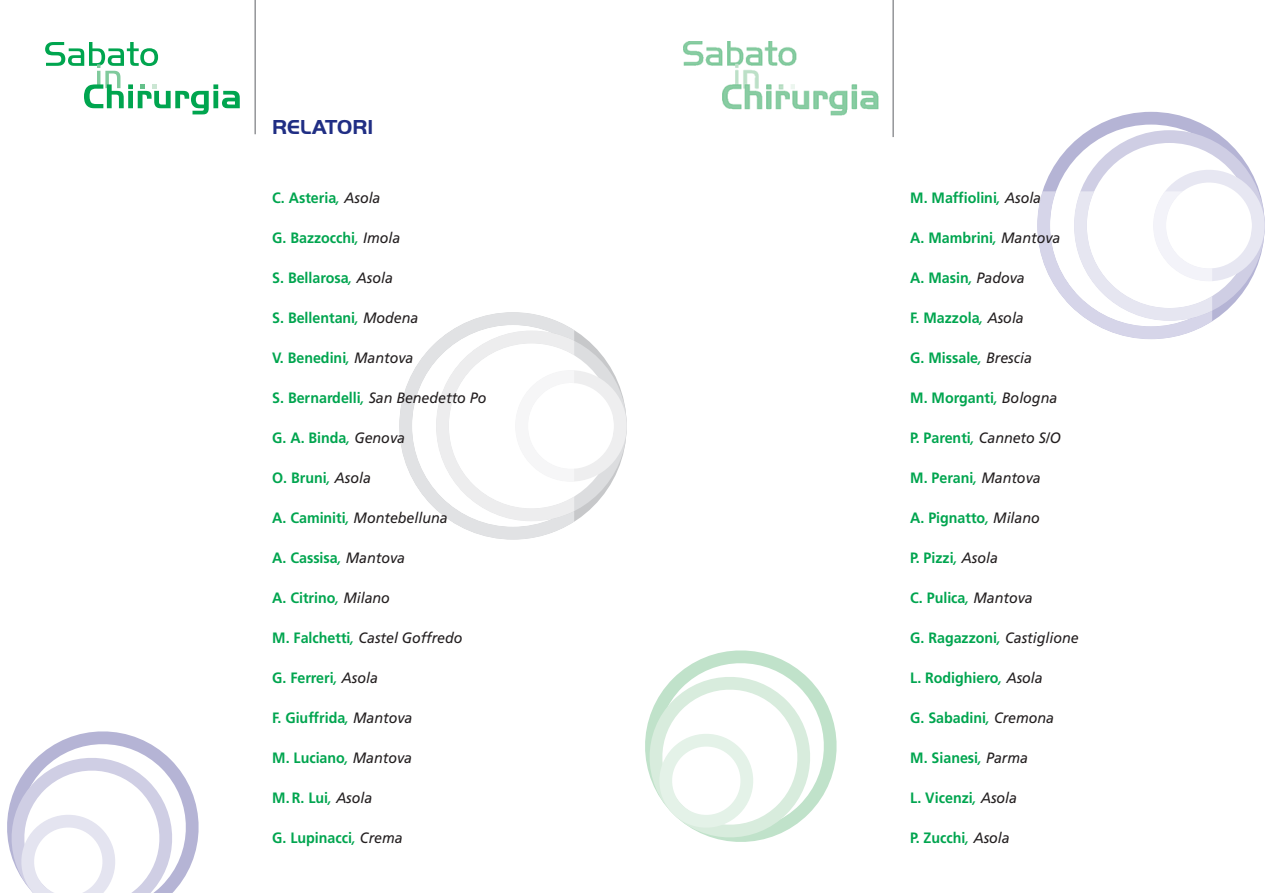
<style>
.page{position:relative;width:1276px;height:893px;background:#fff}
.page>*{position:absolute;margin:0;border:0;box-sizing:border-box;transform-origin:0 0}
.t1{font:700 21px "Handel Got D";color:#202e84}
.t2{font:700 15px "Frutiger";color:#00a54f;scale:.95 1}
.t3{font:italic 15px "Frutiger";color:#231f20;scale:.95 1}
.s1{font-weight:400;font-style:italic}
.s2{font-weight:400;font-style:italic;color:#231f20}
.s3{font-weight:700;font-style:normal;color:#00a54f}
.s4{color:#00a54f}
</style>
<div class="page">
<svg style="left:645px;top:650px;width:192px;height:192px"></svg>
<svg style="left:7px;top:731px;width:192px;height:162px"></svg>
<svg style="left:1090px;top:112px;width:122px;height:18px"></svg>
<img style="left:683px;top:42px;width:196px;height:74px">
<hr style="left:892px;top:0;width:2px;height:137px;background:#939598">
<svg style="left:45px;top:42px;width:195px;height:72px"></svg>
<hr style="left:254px;top:0;width:2px;height:134px;background:#939598">
<svg style="left:399px;top:312px;width:228px;height:228px"></svg>
<svg style="left:1037px;top:130px;width:227px;height:209px"></svg>
<h1 class="t1" style="left:272px;top:114px;width:103px">RELATORI</h1>
<p class="t2" style="left:272px;top:191px;width:116px">C. Asteria<span class="s1">,</span> <span class="s2">Asola</span></p>
<p class="t2" style="left:272px;top:231px;width:136px">G. Bazzocchi<span class="s1">,</span> <span class="s2">Imola</span></p>
<p class="t2" style="left:272px;top:271px;width:129px">S. Bellarosa<span class="s1">,</span> <span class="s2">Asola</span></p>
<p class="t2" style="left:272px;top:311px;width:155px">S. Bellentani<span class="s1">,</span> <span class="s2">Modena</span></p>
<p class="t2" style="left:272px;top:352px;width:150px">V. Benedini<span class="s1">,</span> <span class="s2">Mantova</span></p>
<p class="t3" style="left:272px;top:392px;width:227px"><span class="s3">S. Bernardelli</span><span class="s4">,</span> San Benedetto Po</p>
<p class="t2" style="left:272px;top:432px;width:141px">G. A. Binda<span class="s1">,</span> <span class="s2">Genova</span></p>
<p class="t2" style="left:272px;top:472px;width:106px">O. Bruni<span class="s1">,</span> <span class="s2">Asola</span></p>
<p class="t3" style="left:272px;top:512px;width:186px"><span class="s3">A. Caminiti</span><span class="s4">,</span> Montebelluna</p>
<p class="t2" style="left:272px;top:552px;width:141px">A. Cassisa<span class="s1">,</span> <span class="s2">Mantova</span></p>
<p class="t2" style="left:272px;top:592px;width:125px">A. Citrino<span class="s1">,</span> <span class="s2">Milano</span></p>
<p class="t3" style="left:272px;top:632px;width:202px"><span class="s3">M. Falchetti</span><span class="s4">,</span> Castel Goffredo</p>
<p class="t2" style="left:272px;top:672px;width:113px">G. Ferreri<span class="s1">,</span> <span class="s2">Asola</span></p>
<p class="t2" style="left:272px;top:712px;width:149px">F. Giuffrida<span class="s1">,</span> <span class="s2">Mantova</span></p>
<p class="t2" style="left:272px;top:752px;width:149px">M. Luciano<span class="s1">,</span> <span class="s2">Mantova</span></p>
<p class="t2" style="left:272px;top:792px;width:107px">M.R. Lui<span class="s1">,</span> <span class="s2">Asola</span></p>
<p class="t2" style="left:272px;top:832px;width:139px">G. Lupinacci<span class="s1">,</span> <span class="s2">Crema</span></p>
<p class="t2" style="left:910px;top:191px;width:139px">M. Maffiolini<span class="s1">,</span> <span class="s2">Asola</span></p>
<p class="t2" style="left:910px;top:231px;width:160px">A. Mambrini<span class="s1">,</span> <span class="s2">Mantova</span></p>
<p class="t2" style="left:910px;top:271px;width:122px">A. Masin<span class="s1">,</span> <span class="s2">Padova</span></p>
<p class="t2" style="left:910px;top:311px;width:121px">F. Mazzola<span class="s1">,</span> <span class="s2">Asola</span></p>
<p class="t2" style="left:910px;top:352px;width:130px">G. Missale<span class="s1">,</span> <span class="s2">Brescia</span></p>
<p class="t2" style="left:910px;top:392px;width:156px">M. Morganti<span class="s1">,</span> <span class="s2">Bologna</span></p>
<p class="t3" style="left:910px;top:432px;width:160px"><span class="s3">P. Parenti</span><span class="s4">,</span> Canneto S/O</p>
<p class="t2" style="left:910px;top:472px;width:139px">M. Perani<span class="s1">,</span> <span class="s2">Mantova</span></p>
<p class="t2" style="left:910px;top:512px;width:138px">A. Pignatto<span class="s1">,</span> <span class="s2">Milano</span></p>
<p class="t2" style="left:910px;top:552px;width:94px">P. Pizzi<span class="s1">,</span> <span class="s2">Asola</span></p>
<p class="t2" style="left:910px;top:592px;width:130px">C. Pulica<span class="s1">,</span> <span class="s2">Mantova</span></p>
<p class="t2" style="left:910px;top:632px;width:179px">G. Ragazzoni<span class="s1">,</span> <span class="s2">Castiglione</span></p>
<p class="t2" style="left:910px;top:672px;width:141px">L. Rodighiero<span class="s1">,</span> <span class="s2">Asola</span></p>
<p class="t2" style="left:910px;top:712px;width:153px">G. Sabadini<span class="s1">,</span> <span class="s2">Cremona</span></p>
<p class="t2" style="left:910px;top:752px;width:126px">M. Sianesi<span class="s1">,</span> <span class="s2">Parma</span></p>
<p class="t2" style="left:910px;top:792px;width:114px">L. Vicenzi<span class="s1">,</span> <span class="s2">Asola</span></p>
<p class="t2" style="left:910px;top:832px;width:106px">P. Zucchi<span class="s1">,</span> <span class="s2">Asola</span></p>
</div>
